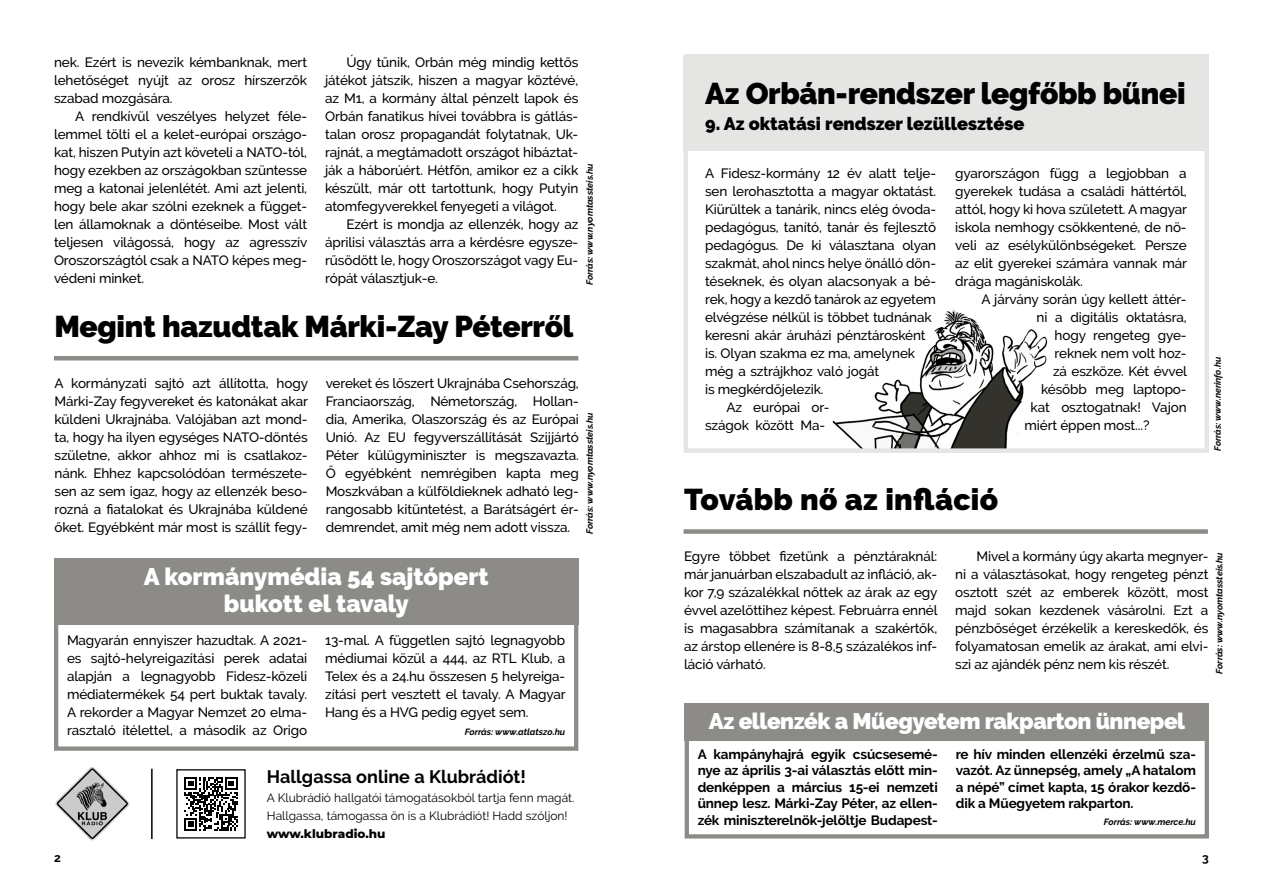
<style>
.page{position:relative;width:1263px;height:893px;background:#fff}
.page>*{position:absolute;margin:0;border:0;box-sizing:border-box;transform-origin:0 0}
.t1{font:900 30px "Raleway";letter-spacing:-.01em;color:#000}
.t2{font:900 30px "Raleway";letter-spacing:.01em;color:#000}
.t3{font:900 24px/27px "Raleway";color:#fff;text-align:center}
.t4{font:900 22.5px "Raleway";letter-spacing:-.02em;color:#fff}
.t5{font:900 18px "Raleway";color:#000}
.t6{font:700 18px "Raleway";color:#000}
.t7{font:500 13.5px/18px "Raleway";letter-spacing:-.01em;color:#000;text-align:justify}
.t8{font:700 13.5px/16.5px "Raleway";letter-spacing:-.01em;color:#000;text-align:justify}
.t9{font:12px/18px "Raleway";color:#000}
.t10{font:800 12px "Montserrat";color:#000}
.t11{font:700 12px "Raleway";color:#000}
.t12{font:italic 700 9px "Raleway";color:#000}
</style>
<div class="page">
<img style="left:832px;top:309px;width:216px;height:139px">
<div style="left:684px;top:57px;width:524px;height:94px;background:#e5e5e4"></div>
<div style="left:684px;top:54px;width:525px;height:399px;border:4px solid #e5e5e4"></div>
<div style="left:54px;top:558px;width:524px;height:66px;background:#8c8b88"></div>
<div style="left:54px;top:619px;width:524px;height:132px;border:4px solid #8c8b88"></div>
<hr style="left:54px;top:356px;width:524px;height:4px;background:#8c8b88">
<div style="left:684px;top:529px;width:524px;height:5px;background:#8c8b88"></div>
<svg style="left:184px;top:777px;width:54px;height:53px"></svg>
<img style="left:55px;top:767px;width:75px;height:74px">
<hr style="left:151px;top:769px;width:2px;height:70px;background:#000">
<div style="left:685px;top:703px;width:524px;height:37px;background:#8c8b88"></div>
<div style="left:685px;top:734px;width:524px;height:104px;border:4px solid #8c8b88"></div>
<p class="t7" style="left:54px;top:53px;width:255px">nek. Ezért is nevezik kémbanknak, mert lehetőséget nyújt az orosz hírszerzők szabad mozgására.</p>
<p class="t7" style="left:54px;top:107px;width:255px;text-indent:21px">A rendkívül veszélyes helyzet féle&shy;lemmel tölti el a kelet-európai országo&shy;kat, hiszen Putyin azt követeli a NATO-tól, hogy ezekben az országokban szüntesse meg a katonai jelenlétét. Ami azt jelenti, hogy bele akar szólni ezeknek a függet&shy;len államoknak a döntéseibe. Most vált teljesen világossá, hogy az agresszív Oroszországtól csak a NATO képes meg&shy;védeni minket.</p>
<p class="t7" style="left:325px;top:53px;width:255px;text-indent:21px">Úgy tűnik, Orbán még mindig kettős játékot játszik, hiszen a magyar köztévé, az M1, a kormány által pénzelt lapok és Orbán fanatikus hívei továbbra is gátlás&shy;talan orosz propagandát folytatnak, Uk&shy;rajnát, a megtámadott országot hibáztat&shy;ják a háborúért. Hétfőn, amikor ez a cikk készült, már ott tartottunk, hogy Putyin atomfegyverekkel fenyegeti a világot.</p>
<p class="t7" style="left:325px;top:215px;width:255px;text-indent:21px">Ezért is mondja az ellenzék, hogy az áprilisi választás arra a kérdésre egysze&shy;rűsödött le, hogy Oroszországot vagy Eu&shy;rópát választjuk-e.</p>
<p class="t12" style="left:584px;top:285px;width:123px;rotate:-90deg">Forrás: www.nyomtassteis.hu</p>
<h1 class="t1" style="left:54px;top:309px;width:520px">Megint hazudtak Márki-Zay Péterről</h1>
<p class="t7" style="left:54px;top:374px;width:255px">A kormányzati sajtó azt állította, hogy Márki-Zay fegyvereket és katonákat akar küldeni Ukrajnába. Valójában azt mond&shy;ta, hogy ha ilyen egységes NATO-döntés születne, akkor ahhoz mi is csatlakoz&shy;nánk. Ehhez kapcsolódóan természete&shy;sen az sem igaz, hogy az ellenzék beso&shy;rozná a fiatalokat és Ukrajnába küldené őket. Egyébként már most is szállít fegy-</p>
<p class="t7" style="left:326px;top:374px;width:255px">vereket és lőszert Ukrajnába Csehország, Franciaország, Németország, Hollan&shy;dia, Amerika, Olaszország és az Európai Unió. Az EU fegyverszállítását Szijjártó Péter külügyminiszter is megszavazta.<br>Ő egyébként nemrégiben kapta meg Moszkvában a külföldieknek adható leg&shy;rangosabb kitüntetést, a Barátságért ér&shy;demrendet, amit még nem adott vissza.</p>
<p class="t12" style="left:584px;top:534px;width:123px;rotate:-90deg">Forrás: www.nyomtassteis.hu</p>
<h2 class="t3" style="left:144px;top:563px;width:346px">A kormánymédia 54 sajtópert bukott el tavaly</h2>
<p class="t7" style="left:67px;top:631px;width:242px">Magyarán ennyiszer hazudtak. A 2021- es sajtó-helyreigazítási perek adatai alapján a legnagyobb Fidesz-közeli médiatermékek 54 pert buktak tavaly.<br>A rekorder a Magyar Nemzet 20 elma&shy;rasztaló ítélettel, a második az Origo</p>
<p class="t7" style="left:325px;top:631px;width:242px">13-mal. A független sajtó legnagyobb médiumai közül a 444, az RTL Klub, a Telex és a 24.hu összesen 5 helyreiga&shy;zítási pert vesztett el tavaly. A Magyar Hang és a HVG pedig egyet sem.</p>
<p class="t12" style="left:465px;top:726px;width:102px">Forrás: www.atlatszo.hu</p>
<h3 class="t6" style="left:267px;top:766px;width:260px">Hallgassa online a Klubrádiót!</h3>
<p class="t9" style="left:267px;top:788px;width:309px">A Klubrádió hallgatói támogatásokból tartja fenn magát.<br>Hallgassa, támogassa ön is a Klubrádiót! Hadd szóljon!</p>
<p class="t10" style="left:267px;top:825px;width:120px">www.klubradio.hu</p>
<h1 class="t1" style="left:705px;top:76px;width:482px">Az Orbán-rendszer legfőbb bűnei</h1>
<h3 class="t5" style="left:705px;top:113px;width:321px">9. Az oktatási rendszer lezüllesztése</h3>
<p class="t7" style="left:705px;top:164px;width:233px">A Fidesz-kormány 12 év alatt telje-</p>
<p class="t7" style="left:705px;top:182px;width:233px">sen lerohasztotta a magyar oktatást.</p>
<p class="t7" style="left:705px;top:200px;width:233px">Kiürültek a tanárik, nincs elég óvoda-</p>
<p class="t7" style="left:705px;top:218px;width:233px">pedagógus, tanító, tanár és fejlesztő</p>
<p class="t7" style="left:705px;top:236px;width:233px">pedagógus. De ki választana olyan</p>
<p class="t7" style="left:705px;top:254px;width:233px">szakmát, ahol nincs helye önálló dön-</p>
<p class="t7" style="left:705px;top:272px;width:233px">téseknek, és olyan alacsonyak a bé-</p>
<p class="t7" style="left:705px;top:290px;width:232px">rek, hogy a kezdő tanárok az egyetem</p>
<p class="t7" style="left:705px;top:308px;width:228px">elvégzése nélkül is többet tudnának</p>
<p class="t7" style="left:705px;top:326px;width:222px">keresni akár áruházi pénztárosként</p>
<p class="t7" style="left:705px;top:344px;width:212px">is. Olyan szakma ez ma, amelynek</p>
<p class="t7" style="left:705px;top:362px;width:176px">még a sztrájkhoz való jogát</p>
<p class="t7" style="left:705px;top:380px;width:120px">is megkérdőjelezik.</p>
<p class="t7" style="left:726px;top:398px;width:105px">Az európai or-</p>
<p class="t7" style="left:705px;top:416px;width:122px">szágok között Ma-</p>
<p class="t7" style="left:955px;top:164px;width:233px">gyarországon függ a legjobban a gyerekek tudása a családi háttértől, attól, hogy ki hova született. A magyar iskola nemhogy csökkentené, de nö&shy;veli az esélykülönbségeket. Persze az elit gyerekei számára vannak már drága magániskolák.</p>
<p class="t7" style="left:981px;top:290px;width:207px">A járvány során úgy kellett áttér-</p>
<p class="t7" style="left:1037px;top:308px;width:152px">ni a digitális oktatásra,</p>
<p class="t7" style="left:1054px;top:326px;width:133px">hogy rengeteg gye-</p>
<p class="t7" style="left:1054px;top:344px;width:134px">reknek nem volt hoz-</p>
<p class="t7" style="left:1053px;top:362px;width:135px">zá eszköze. Két évvel</p>
<p class="t7" style="left:1041px;top:380px;width:147px">később meg laptopo-</p>
<p class="t7" style="left:1030px;top:398px;width:158px">kat osztogatnak! Vajon</p>
<p class="t7" style="left:1025px;top:416px;width:126px">miért éppen most...?</p>
<h1 class="t2" style="left:684px;top:482px;width:316px">Tovább nő az infláció</h1>
<p class="t12" style="left:1212px;top:451px;width:95px;rotate:-90deg">Forrás: www.nerinfo.hu</p>
<p class="t7" style="left:684px;top:547px;width:255px">Egyre többet fizetünk a pénztáraknál: már januárban elszabadult az infláció, ak&shy;kor 7,9 százalékkal nőttek az árak az egy évvel azelőttihez képest. Februárra ennél is magasabbra számítanak a szakértők, az árstop ellenére is 8-8,5 százalékos inf&shy;láció várható.</p>
<p class="t7" style="left:955px;top:547px;width:255px;text-indent:21px">Mivel a kormány úgy akarta megnyer&shy;ni a választásokat, hogy rengeteg pénzt osztott szét az emberek között, most majd sokan kezdenek vásárolni. Ezt a pénzbőséget érzékelik a kereskedők, és folyamatosan emelik az árakat, ami elvi&shy;szi az ajándék pénz nem kis részét.</p>
<p class="t12" style="left:1214px;top:674px;width:123px;rotate:-90deg">Forrás: www.nyomtassteis.hu</p>
<h3 class="t4" style="left:709px;top:707px;width:478px">Az ellenzék a Műegyetem rakparton ünnepel</h3>
<p class="t8" style="left:698px;top:746px;width:242px">A kampányhajrá egyik csúcsesemé&shy;nye az április 3-ai választás előtt min&shy;denképpen a március 15-ei nemzeti ünnep lesz. Márki-Zay Péter, az ellen&shy;zék miniszterelnök-jelöltje Budapest-</p>
<p class="t8" style="left:956px;top:746px;width:242px">re hív minden ellenzéki érzelmű sza&shy;vazót. Az ünnepség, amely „A hatalom a népé” címet kapta, 15 órakor kezdő&shy;dik a Műegyetem rakparton.</p>
<p class="t12" style="left:1104px;top:817px;width:94px">Forrás: www.merce.hu</p>
<p class="t11" style="left:54px;top:851px;width:8px">2</p>
<p class="t11" style="left:1202px;top:851px;width:8px">3</p>
</div>
